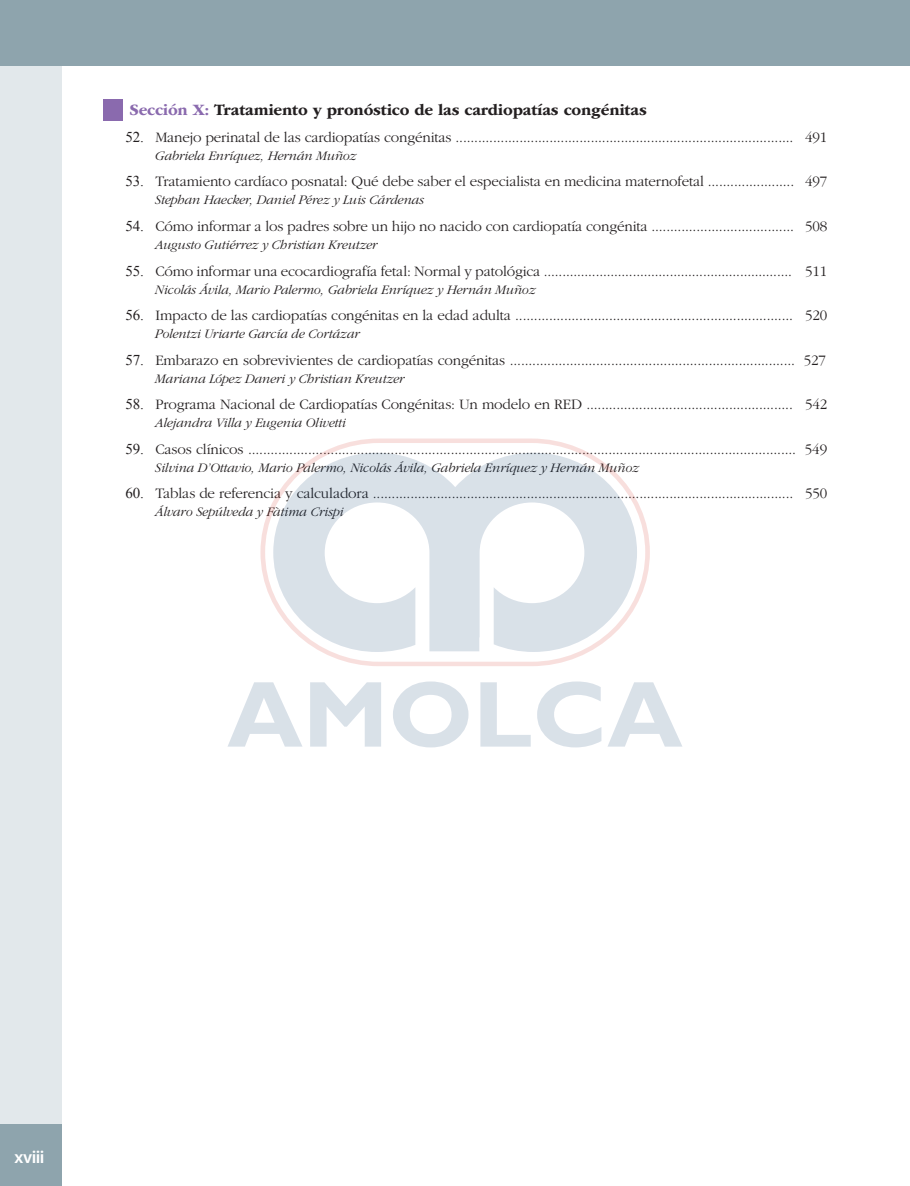
<style>
.page{position:relative;width:910px;height:1186px;background:#fff}
.page>*{position:absolute;margin:0;border:0;box-sizing:border-box;transform-origin:0 0}
.t1{font:600 18px "Myriad Pro";letter-spacing:-.035em;color:#fff}
.t2{font:700 16.5px "ITC Garamond Std";letter-spacing:-.01em;color:#231f20}
.t3{font:300 15px "ITC Garamond Std";letter-spacing:-.01em;color:#231f20}
.t4{font:600 15px "Myriad Pro";color:#fff}
.t5{font:300 14.85px "ITC Garamond Std";color:#231f20}
.t6{font:italic 300 13.5px "ITC Garamond Std";letter-spacing:-.01em;color:#231f20}
.s1{color:#8a6aae}
.s2{font-family:"Times New Roman";font-weight:400}
.s3{font-family:"Times New Roman";font-weight:400;font-size:15px}
.s4{font-size:15px}
</style>
<div class="page">
<div style="left:0;top:0;width:61px;height:1186px;background:#e2e8eb"></div>
<div style="left:0;top:0;width:909px;height:66px;background:#8ea4ad"></div>
<div style="left:0;top:1124px;width:61px;height:62px;background:#8ea4ad"></div>
<div style="left:104px;top:100px;width:19px;height:21px;background:#8a6aae"></div>
<svg style="left:260px;top:438px;width:389px;height:228px"></svg>
<svg style="left:273px;top:453px;width:363px;height:199px;fill:#d9e1e8"></svg>
<svg style="left:228px;top:682px;width:74px;height:64px"></svg>
<svg style="left:310px;top:682px;width:71px;height:64px"></svg>
<svg style="left:393px;top:681px;width:75px;height:66px"></svg>
<svg style="left:480px;top:682px;width:50px;height:64px"></svg>
<svg style="left:537px;top:681px;width:64px;height:66px"></svg>
<svg style="left:608px;top:682px;width:74px;height:64px"></svg>
<p class="t2" style="left:129px;top:101px;width:518px"><span class="s1">Sección X:</span> Tratamiento y pronóstico de las cardiopatías congénitas</p>
<p class="t3" style="left:125px;top:129px;width:703px"><span class="s2">52.</span> Manejo perinatal de las cardiopatías congénitas .......................................................................................... 491</p>
<p class="t6" style="left:155px;top:148px;width:203px">Gabriela Enríquez, Hernán Muñoz</p>
<p class="t3" style="left:125px;top:174px;width:703px"><span class="s2">53.</span> Tratamiento cardíaco posnatal: Qué debe saber el especialista en medicina maternofetal ....................... 497</p>
<p class="t6" style="left:155px;top:193px;width:270px">Stephan Haecker, Daniel Pérez y Luis Cárdenas</p>
<p class="t3" style="left:125px;top:218px;width:703px"><span class="s2">54.</span> Cómo informar a los padres sobre un hijo no nacido con cardiopatía congénita ...................................... 508</p>
<p class="t6" style="left:155px;top:237px;width:224px">Augusto Gutiérrez y Christian Kreutzer</p>
<p class="t5" style="left:125px;top:263px;width:703px"><span class="s3">55.</span> <span class="s4">Cómo informar una ecocardiografía fetal: Normal y patológica</span> ................................................................... <span class="s4">511</span></p>
<p class="t6" style="left:155px;top:282px;width:382px">Nicolás Ávila, Mario Palermo, Gabriela Enríquez y Hernán Muñoz</p>
<p class="t3" style="left:125px;top:307px;width:703px"><span class="s2">56.</span> Impacto de las cardiopatías congénitas en la edad adulta .......................................................................... 520</p>
<p class="t6" style="left:155px;top:326px;width:206px">Polentzi Uriarte García de Cortázar</p>
<p class="t3" style="left:125px;top:352px;width:701px"><span class="s2">57.</span> Embarazo en sobrevivientes de cardiopatías congénitas ............................................................................ 527</p>
<p class="t6" style="left:155px;top:371px;width:250px">Mariana López Daneri y Christian Kreutzer</p>
<p class="t3" style="left:125px;top:396px;width:703px"><span class="s2">58.</span> Programa Nacional de Cardiopatías Congénitas: Un modelo en RED ....................................................... 542</p>
<p class="t6" style="left:155px;top:415px;width:192px">Alejandra Villa y Eugenia Olivetti</p>
<p class="t3" style="left:125px;top:441px;width:702px"><span class="s2">59.</span> Casos clínicos .................................................................................................................................................. 549</p>
<p class="t6" style="left:155px;top:460px;width:485px">Silvina D’Ottavio, Mario Palermo, Nicolás Ávila, Gabriela Enríquez y Hernán Muñoz</p>
<p class="t3" style="left:125px;top:485px;width:703px"><span class="s2">60.</span> Tablas de referencia y calculadora ................................................................................................................ 550</p>
<p class="t6" style="left:155px;top:504px;width:190px">Álvaro Sepúlveda y Fàtima Crispi</p>
<p class="t1" style="left:14px;top:1145px;width:31px">xviii</p>
<p class="t4" style="left:16px;top:1147px;width:28px">xviii</p>
</div>
